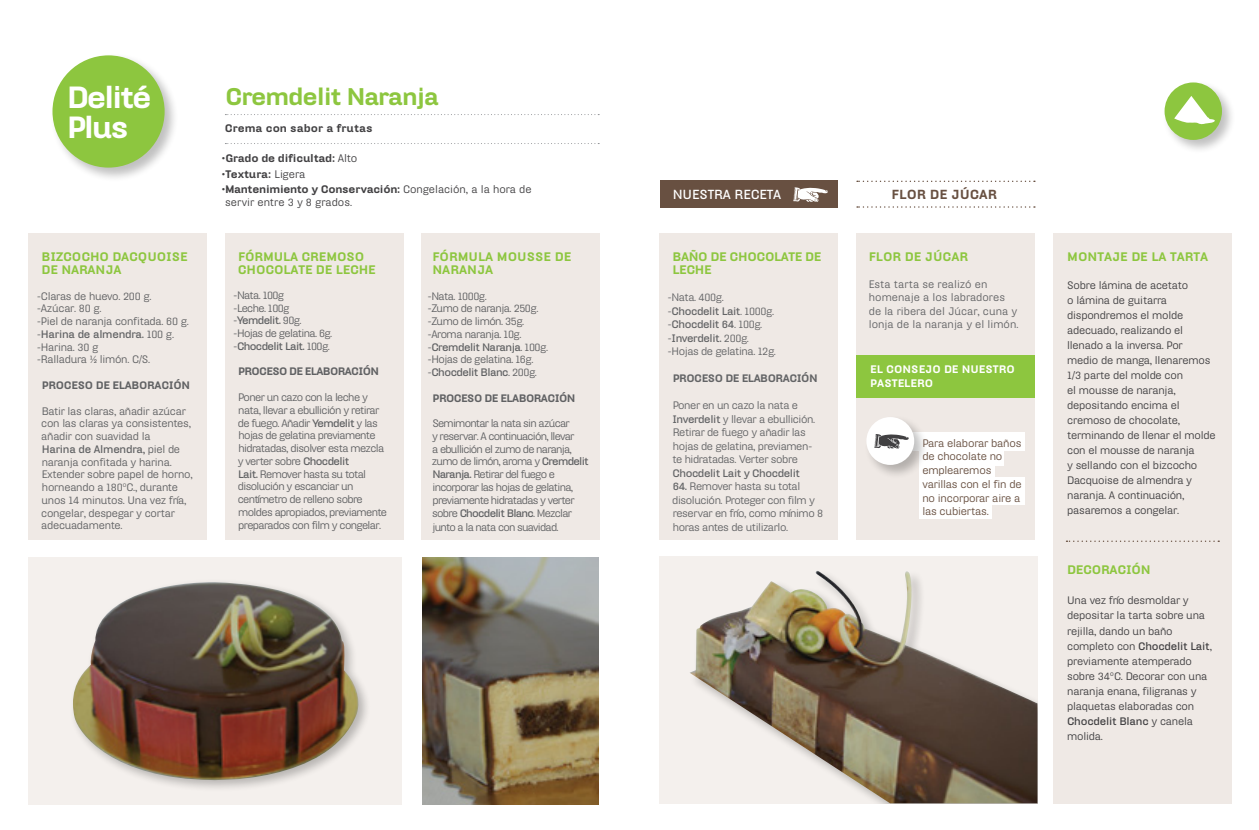
<style>
.page{position:relative;width:1259px;height:830px;background:#fff}
.page>*{position:absolute;margin:0;border:0;box-sizing:border-box;transform-origin:0 0}
.t1{font:900 29.7px/29.7px "Hydra Text";letter-spacing:-.075em;color:#fff}
.t2{font:900 23.4px "Hydra Text";letter-spacing:-.05em;color:#8dc63f}
.t3{font:700 12.75px "Hydra Text";letter-spacing:-.01em;color:#fff}
.t4{font:900 12.75px "Hydra Text";color:#685041}
.t5{font:900 12px/13.5px "Hydra Text";letter-spacing:-.01em;color:#8dc63f}
.t6{font:900 12px/13.5px "Hydra Text";letter-spacing:-.03em;color:#8dc63f}
.t7{font:10.65px/13.8px "Hydra Text";letter-spacing:-.02em;color:#685041}
.t8{font:900 10.65px "Hydra Text";letter-spacing:-.02em;color:#414042}
.t9{font:900 10.65px/13.8px "Hydra Text";color:#fff}
.t10{font:900 10.65px "Hydra Text";color:#414042}
.t11{font:10.5px/12.8px "Hydra Text";letter-spacing:-.06em;color:#606163}
.t12{font:10.5px/15px "Hydra Text";letter-spacing:-.02em;color:#414042}
.t13{font:10.5px/12.8px "Hydra Text";letter-spacing:-.025em;color:#606163}
.t14{font:10.5px/13.5px "Hydra Text";letter-spacing:-.04em;color:#636466}
.t15{font:10.5px/13.5px "Hydra Text";color:#636466}
.t16{font:900 10.5px "Hydra Text";letter-spacing:-.05em;color:#606163}
.t17{font:700 10.5px "Hydra Text";letter-spacing:-.04em;color:#636466}
.t18{font:10.5px "Hydra Text";color:#414042}
.t19{font:900 10.5px "Hydra Text";letter-spacing:-.025em;color:#606163}
.t20{font:900 10.5px "Hydra Text";letter-spacing:-.04em;color:#636466}
.s1{font-weight:700}
.s2{font-weight:400}
.s3{font-weight:400;font-size:10.5px}
</style>
<div class="page">
<div style="left:225px;top:233px;width:178px;height:306px;background:#efe9e5"></div>
<div style="left:421px;top:233px;width:179px;height:306px;background:#efe9e5"></div>
<div style="left:659px;top:233px;width:178px;height:306px;background:#efe9e5"></div>
<div style="left:856px;top:233px;width:178px;height:306px;background:#efe9e5"></div>
<svg style="left:857px;top:180px;width:178px;height:2px"></svg>
<svg style="left:857px;top:206px;width:178px;height:1px"></svg>
<div style="left:51px;top:53px;width:129px;height:129px;background:#000;opacity:.25"></div>
<div style="left:52px;top:55px;width:113px;height:112px;background:#8dc63f;border-radius:50%"></div>
<svg style="left:225px;top:114px;width:374px;height:1px"></svg>
<svg style="left:225px;top:143px;width:374px;height:1px"></svg>
<div style="left:660px;top:180px;width:178px;height:27px;background:#685041"></div>
<svg style="left:793px;top:187px;width:35px;height:15px"></svg>
<div style="left:1053px;top:233px;width:178px;height:569px;background:#efe9e5"></div>
<svg style="left:1066px;top:540px;width:153px;height:1px"></svg>
<div style="left:28px;top:233px;width:179px;height:306px;background:#efe9e5"></div>
<div style="left:1162px;top:80px;width:74px;height:74px;background:#000;opacity:.25"></div>
<div style="left:1164px;top:82px;width:58px;height:58px;background:#8dc63f;border-radius:50%"></div>
<svg style="left:1174px;top:96px;width:41px;height:29px"></svg>
<div style="left:659px;top:556px;width:378px;height:246px;background:#f4f0ed"></div>
<img style="left:690px;top:571px;width:347px;height:231px">
<div style="left:902px;top:432px;width:122px;height:18px;background:#fff"></div>
<div style="left:919px;top:447px;width:85px;height:18px;background:#fff"></div>
<div style="left:919px;top:464px;width:75px;height:18px;background:#fff"></div>
<div style="left:919px;top:476px;width:105px;height:15px;background:#fff"></div>
<div style="left:919px;top:490px;width:105px;height:14px;background:#fff"></div>
<div style="left:919px;top:504px;width:72px;height:15px;background:#fff"></div>
<div style="left:864px;top:415px;width:65px;height:64px;background:#000;opacity:.25"></div>
<div style="left:866px;top:417px;width:48px;height:47px;background:#fff;border-radius:50%"></div>
<svg style="left:874px;top:434px;width:35px;height:14px"></svg>
<div style="left:28px;top:557px;width:374px;height:247px;background:#f4f0ed"></div>
<div style="left:69px;top:578px;width:301px;height:213px;background:#000;opacity:.25"></div>
<img style="left:73px;top:582px;width:289px;height:202px">
<img style="left:422px;top:557px;width:177px;height:247px">
<div style="left:856px;top:355px;width:178px;height:42px;background:#8dc63f"></div>
<h1 class="t1" style="left:67px;top:82px;width:87px">Delité<br>Plus</h1>
<h2 class="t2" style="left:225px;top:81px;width:215px">Cremdelit Naranja</h2>
<p class="t10" style="left:225px;top:121px;width:149px">Crema con sabor a frutas</p>
<p class="t5" style="left:42px;top:249px;width:147px">BIZCOCHO DACQUOISE<br>DE NARANJA</p>
<p class="t13" style="left:37px;top:289px;width:154px">-Claras de huevo. 200 g. -Azúcar. 80 g.<br>-Piel de naranja confitada. 60 g. -<span class="s1">Harina de almendra.</span> 100 g. -Harina. 30 g<br>-Ralladura ½ limón. C/S.</p>
<p class="t19" style="left:42px;top:378px;width:150px">PROCESO DE ELABORACIÓN</p>
<p class="t13" style="left:41px;top:404px;width:153px">Batir las claras, añadir azúcar con las claras ya consistentes, añadir con suavidad la<br><span class="s1">Harina de Almendra,</span> piel de naranja confitada y harina.<br>Extender sobre papel de horno, horneando a 180ºC., durante unos 14 minutos. Una vez fría, congelar, despegar y cortar adecuadamente.</p>
<p class="t8" style="left:222px;top:152px;width:137px"><span class="s1">•</span>Grado de dificultad: <span class="s2">Alto</span></p>
<p class="t8" style="left:222px;top:182px;width:311px"><span class="s1">•</span>Mantenimiento y Conservación: <span class="s3">Congelación, a la hora de</span></p>
<p class="t18" style="left:225px;top:195px;width:129px">servir entre 3 y 8 grados.</p>
<p class="t8" style="left:222px;top:167px;width:85px"><span class="s1">•</span>Textura: <span class="s2">Ligera</span></p>
<p class="t5" style="left:238px;top:249px;width:139px">FÓRMULA CREMOSO<br>CHOCOLATE DE LECHE</p>
<p class="t11" style="left:233px;top:288px;width:101px">-Nata. 100g<br>-Leche. 100g -<span class="s1">Yemdelit.</span> 90g. -Hojas de gelatina. 6g. -<span class="s1">Chocdelit Lait.</span> 100g.</p>
<p class="t16" style="left:238px;top:364px;width:142px">PROCESO DE ELABORACIÓN</p>
<p class="t11" style="left:238px;top:390px;width:151px">Poner un cazo con la leche y nata, llevar a ebullición y retirar de fuego. Añadir <span class="s1">Yemdelit</span> y las hojas de gelatina previamente hidratadas, disolver esta mezcla y verter sobre <span class="s1">Chocdelit<br>Lait.</span> Remover hasta su total disolución y escanciar un centímetro de relleno sobre moldes apropiados, previamente preparados con film y congelar.</p>
<p class="t5" style="left:432px;top:249px;width:140px">FÓRMULA MOUSSE DE<br>NARANJA</p>
<p class="t11" style="left:427px;top:289px;width:122px">-Nata. 1000g.<br>-Zumo de naranja. 250g. -Zumo de limón. 35g. -Aroma naranja. 10g. -<span class="s1">Cremdelit Naranja</span>. 100g. -Hojas de gelatina. 16g. -<span class="s1">Chocdelit Blanc</span>. 200g.</p>
<p class="t16" style="left:432px;top:391px;width:144px">PROCESO DE ELABORACIÓN</p>
<p class="t11" style="left:432px;top:416px;width:158px">Semimontar la nata sin azúcar<br>y reservar. A continuación, llevar<br>a ebullición el zumo de naranja, zumo de limón, aroma y <span class="s1">Cremdelit<br>Naranja.</span> Retirar del fuego e incorporar las hojas de gelatina, previamente hidratadas y verter sobre <span class="s1">Chocdelit Blanc</span>. Mezclar junto a la nata con suavidad.</p>
<p class="t3" style="left:672px;top:186px;width:110px">NUESTRA RECETA</p>
<p class="t6" style="left:672px;top:249px;width:150px">BAÑO DE CHOCOLATE DE<br>LECHE</p>
<p class="t14" style="left:667px;top:290px;width:110px">-Nata. 400g. -<span class="s1">Chocdelit Lait</span>. 1000g. -<span class="s1">Chocdelit 64</span>. 100g. -<span class="s1">Inverdelit.</span> 200g. -Hojas de gelatina. 12g.</p>
<p class="t20" style="left:672px;top:371px;width:147px">PROCESO DE ELABORACIÓN</p>
<p class="t14" style="left:672px;top:398px;width:144px">Poner en un cazo la nata e<br><span class="s1">Inverdelit</span> y llevar a ebullición.<br>Retirar de fuego y añadir las hojas de gelatina, previamen&shy;te hidratadas. Verter sobre</p>
<p class="t17" style="left:672px;top:466px;width:129px">Chocdelit Lait y Chocdelit</p>
<p class="t14" style="left:672px;top:479px;width:152px"><span class="s1">64.</span> Remover hasta su total disolución. Proteger con film y reservar en frío, como mínimo 8 horas antes de utilizarlo.</p>
<p class="t4" style="left:891px;top:186px;width:107px">FLOR DE JÚCAR</p>
<p class="t5" style="left:869px;top:249px;width:101px">FLOR DE JÚCAR</p>
<p class="t15" style="left:869px;top:277px;width:151px">Esta tarta se realizó en homenaje a los labradores de la ribera del Júcar, cuna y lonja de la naranja y el limón.</p>
<p class="t9" style="left:870px;top:362px;width:146px">EL CONSEJO DE NUESTRO<br>PASTELERO</p>
<p class="t7" style="left:922px;top:435px;width:101px">Para elaborar baños de chocolate no emplearemos varillas con el fin de no incorporar aire a las cubiertas.</p>
<p class="t5" style="left:1067px;top:249px;width:143px">MONTAJE DE LA TARTA</p>
<p class="t12" style="left:1067px;top:277px;width:150px">Sobre lámina de acetato<br>o lámina de guitarra dispondremos el molde adecuado, realizando el llenado a la inversa. Por medio de manga, llenaremos<br>1/3 parte del molde con<br>el mousse de naranja, depositando encima el cremoso de chocolate, terminando de llenar el molde con el mousse de naranja<br>y sellando con el bizcocho<br>Dacquoise de almendra y naranja. A continuación, pasaremos a congelar.</p>
<p class="t5" style="left:1067px;top:563px;width:85px">DECORACIÓN</p>
<p class="t12" style="left:1067px;top:592px;width:146px">Una vez frío desmoldar y depositar la tarta sobre una rejilla, dando un baño completo con <span class="s1">Chocdelit Lait</span>, previamente atemperado sobre 34ºC. Decorar con una naranja enana, filigranas y plaquetas elaboradas con<br><span class="s1">Chocdelit Blanc</span> y canela molida.</p>
</div>
